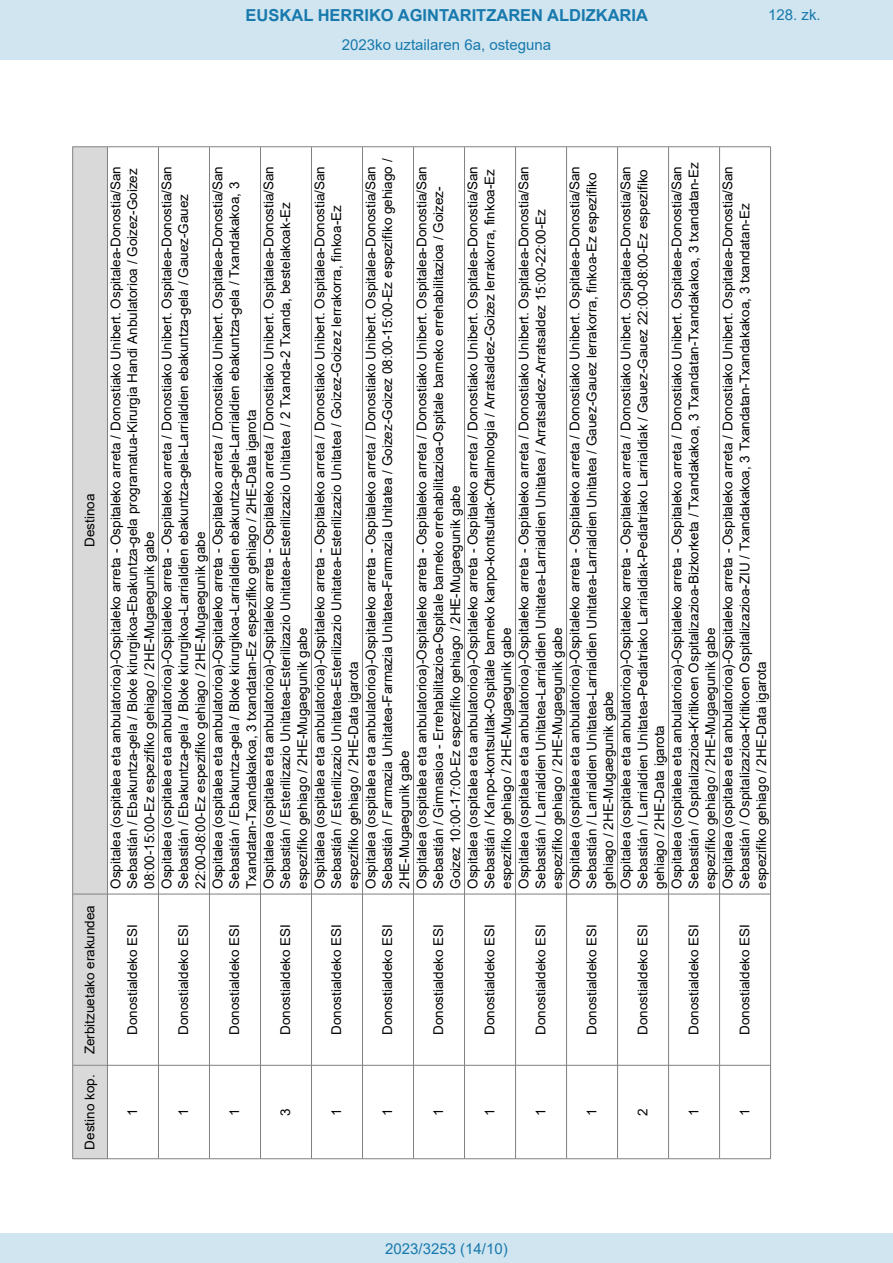
<style>
.page{position:relative;width:893px;height:1263px;background:#fff}
.page>*{position:absolute;margin:0;border:0;box-sizing:border-box;transform-origin:0 0}
.t1{font:700 16.5px "Arial";color:#1879ad}
.Paginacion_Centro{font:15px "Arial";color:#1879ad}
.t2{font:13.5px/16.8px "Arial";color:#000}
</style>
<div class="page">
<div style="left:73px;top:1066px;width:34px;height:92px;background:#d9d9d9"></div>
<div style="left:73px;top:894px;width:34px;height:171px;background:#d9d9d9"></div>
<div style="left:73px;top:147px;width:34px;height:747px;background:#d9d9d9"></div>
<hr style="left:73px;top:1158px;width:697px;height:1px;background:#808080">
<hr style="left:73px;top:1065px;width:34px;height:1px;background:#808080">
<hr style="left:108px;top:1065px;width:50px;height:1px;background:#808080">
<hr style="left:159px;top:1065px;width:50px;height:1px;background:#808080">
<hr style="left:210px;top:1065px;width:50px;height:1px;background:#808080">
<hr style="left:261px;top:1065px;width:50px;height:1px;background:#808080">
<hr style="left:312px;top:1065px;width:50px;height:1px;background:#808080">
<hr style="left:363px;top:1065px;width:50px;height:1px;background:#808080">
<hr style="left:414px;top:1065px;width:50px;height:1px;background:#808080">
<hr style="left:465px;top:1065px;width:50px;height:1px;background:#808080">
<hr style="left:516px;top:1065px;width:50px;height:1px;background:#808080">
<hr style="left:567px;top:1065px;width:50px;height:1px;background:#808080">
<hr style="left:618px;top:1065px;width:50px;height:1px;background:#808080">
<hr style="left:669px;top:1065px;width:50px;height:1px;background:#808080">
<hr style="left:720px;top:1065px;width:50px;height:1px;background:#808080">
<hr style="left:73px;top:894px;width:34px;height:1px;background:#808080">
<hr style="left:108px;top:894px;width:50px;height:1px;background:#808080">
<hr style="left:159px;top:894px;width:50px;height:1px;background:#808080">
<hr style="left:210px;top:894px;width:50px;height:1px;background:#808080">
<hr style="left:261px;top:894px;width:50px;height:1px;background:#808080">
<hr style="left:312px;top:894px;width:50px;height:1px;background:#808080">
<hr style="left:363px;top:894px;width:50px;height:1px;background:#808080">
<hr style="left:414px;top:894px;width:50px;height:1px;background:#808080">
<hr style="left:465px;top:894px;width:50px;height:1px;background:#808080">
<hr style="left:516px;top:894px;width:50px;height:1px;background:#808080">
<hr style="left:567px;top:894px;width:50px;height:1px;background:#808080">
<hr style="left:618px;top:894px;width:50px;height:1px;background:#808080">
<hr style="left:669px;top:894px;width:50px;height:1px;background:#808080">
<hr style="left:720px;top:894px;width:50px;height:1px;background:#808080">
<hr style="left:73px;top:146px;width:697px;height:1px;background:#808080">
<hr style="left:72px;top:146px;width:1px;height:1013px;background:#808080">
<hr style="left:107px;top:147px;width:1px;height:1011px;background:#808080">
<hr style="left:158px;top:147px;width:1px;height:1011px;background:#808080">
<hr style="left:209px;top:147px;width:1px;height:1011px;background:#808080">
<hr style="left:260px;top:147px;width:1px;height:1011px;background:#808080">
<hr style="left:311px;top:147px;width:1px;height:1011px;background:#808080">
<hr style="left:362px;top:147px;width:1px;height:1011px;background:#808080">
<hr style="left:413px;top:147px;width:1px;height:1011px;background:#808080">
<hr style="left:464px;top:147px;width:1px;height:1011px;background:#808080">
<hr style="left:515px;top:147px;width:1px;height:1011px;background:#808080">
<hr style="left:566px;top:147px;width:1px;height:1011px;background:#808080">
<hr style="left:617px;top:147px;width:1px;height:1011px;background:#808080">
<hr style="left:668px;top:147px;width:1px;height:1011px;background:#808080">
<hr style="left:719px;top:147px;width:1px;height:1011px;background:#808080">
<hr style="left:770px;top:146px;width:1px;height:1013px;background:#808080">
<div style="left:0;top:0;width:893px;height:60px;background:#d0e5f0"></div>
<div style="left:0;top:1233px;width:893px;height:30px;background:#d0e5f0"></div>
<p class="t1" style="left:246px;top:3px;width:404px">EUSKAL HERRIKO AGINTARITZAREN ALDIZKARIA</p>
<p class="Paginacion_Centro" style="left:768px;top:5px;width:54px">128. zk.</p>
<p class="Paginacion_Centro" style="left:342px;top:35px;width:211px">2023ko uztailaren 6a, osteguna</p>
<p class="t2" style="left:81px;top:547px;width:55px;rotate:-90deg">Destinoa</p>
<p class="t2" style="left:81px;top:1054px;width:151px;rotate:-90deg">Zerbitzuetako erakundea</p>
<p class="t2" style="left:81px;top:1149px;width:77px;rotate:-90deg">Destino kop.</p>
<p class="t2" style="left:362px;top:889px;width:732px;rotate:-90deg">Ospitalea (ospitalea eta anbulatorioa)-Ospitaleko arreta - Ospitaleko arreta / Donostiako Unibert. Ospitalea-Donostia/San<br>Sebastián / Farmazia Unitatea-Farmazia Unitatea-Farmazia Unitatea / Goizez-Goizez 08:00-15:00-Ez espezifiko gehiago /<br>2HE-Mugaegunik gabe</p>
<p class="t2" style="left:668px;top:889px;width:728px;rotate:-90deg">Ospitalea (ospitalea eta anbulatorioa)-Ospitaleko arreta - Ospitaleko arreta / Donostiako Unibert. Ospitalea-Donostia/San<br>Sebastián / Ospitalizazioa-Kritikoen Ospitalizazioa-Bizkorketa / Txandakakoa, 3 Txandatan-Txandakakoa, 3 txandatan-Ez espezifiko gehiago / 2HE-Mugaegunik gabe</p>
<p class="t2" style="left:107px;top:889px;width:724px;rotate:-90deg">Ospitalea (ospitalea eta anbulatorioa)-Ospitaleko arreta - Ospitaleko arreta / Donostiako Unibert. Ospitalea-Donostia/San<br>Sebastián / Ebakuntza-gela / Bloke kirurgikoa-Ebakuntza-gela programatua-Kirurgia Handi Anbulatorioa / Goizez-Goizez<br>08:00-15:00-Ez espezifiko gehiago / 2HE-Mugaegunik gabe</p>
<p class="t2" style="left:158px;top:889px;width:724px;rotate:-90deg">Ospitalea (ospitalea eta anbulatorioa)-Ospitaleko arreta - Ospitaleko arreta / Donostiako Unibert. Ospitalea-Donostia/San<br>Sebastián / Ebakuntza-gela / Bloke kirurgikoa-Larrialdien ebakuntza-gela-Larrialdien ebakuntza-gela / Gauez-Gauez<br>22:00-08:00-Ez espezifiko gehiago / 2HE-Mugaegunik gabe</p>
<p class="t2" style="left:209px;top:889px;width:724px;rotate:-90deg">Ospitalea (ospitalea eta anbulatorioa)-Ospitaleko arreta - Ospitaleko arreta / Donostiako Unibert. Ospitalea-Donostia/San<br>Sebastián / Ebakuntza-gela / Bloke kirurgikoa-Larrialdien ebakuntza-gela-Larrialdien ebakuntza-gela / Txandakakoa, 3<br>Txandatan-Txandakakoa, 3 txandatan-Ez espezifiko gehiago / 2HE-Data igarota</p>
<p class="t2" style="left:260px;top:889px;width:724px;rotate:-90deg">Ospitalea (ospitalea eta anbulatorioa)-Ospitaleko arreta - Ospitaleko arreta / Donostiako Unibert. Ospitalea-Donostia/San<br>Sebastián / Esterilizazio Unitatea-Esterilizazio Unitatea-Esterilizazio Unitatea / 2 Txanda-2 Txanda, bestelakoak-Ez espezifiko gehiago / 2HE-Mugaegunik gabe</p>
<p class="t2" style="left:311px;top:889px;width:724px;rotate:-90deg">Ospitalea (ospitalea eta anbulatorioa)-Ospitaleko arreta - Ospitaleko arreta / Donostiako Unibert. Ospitalea-Donostia/San<br>Sebastián / Esterilizazio Unitatea-Esterilizazio Unitatea-Esterilizazio Unitatea / Goizez-Goizez lerrakorra, finkoa-Ez espezifiko gehiago / 2HE-Data igarota</p>
<p class="t2" style="left:413px;top:889px;width:724px;rotate:-90deg">Ospitalea (ospitalea eta anbulatorioa)-Ospitaleko arreta - Ospitaleko arreta / Donostiako Unibert. Ospitalea-Donostia/San<br>Sebastián / Gimnasioa - Errehabilitazioa-Ospitale barneko errehabilitazioa-Ospitale barneko errehabilitazioa / Goizez-<br>Goizez 10:00-17:00-Ez espezifiko gehiago / 2HE-Mugaegunik gabe</p>
<p class="t2" style="left:464px;top:889px;width:724px;rotate:-90deg">Ospitalea (ospitalea eta anbulatorioa)-Ospitaleko arreta - Ospitaleko arreta / Donostiako Unibert. Ospitalea-Donostia/San<br>Sebastián / Kanpo-kontsultak-Ospitale barneko kanpo-kontsultak-Oftalmologia / Arratsaldez-Goizez lerrakorra, finkoa-Ez espezifiko gehiago / 2HE-Mugaegunik gabe</p>
<p class="t2" style="left:515px;top:889px;width:724px;rotate:-90deg">Ospitalea (ospitalea eta anbulatorioa)-Ospitaleko arreta - Ospitaleko arreta / Donostiako Unibert. Ospitalea-Donostia/San<br>Sebastián / Larrialdien Unitatea-Larrialdien Unitatea-Larrialdien Unitatea / Arratsaldez-Arratsaldez 15:00-22:00-Ez espezifiko gehiago / 2HE-Mugaegunik gabe</p>
<p class="t2" style="left:566px;top:889px;width:724px;rotate:-90deg">Ospitalea (ospitalea eta anbulatorioa)-Ospitaleko arreta - Ospitaleko arreta / Donostiako Unibert. Ospitalea-Donostia/San<br>Sebastián / Larrialdien Unitatea-Larrialdien Unitatea-Larrialdien Unitatea / Gauez-Gauez lerrakorra, finkoa-Ez espezifiko gehiago / 2HE-Mugaegunik gabe</p>
<p class="t2" style="left:617px;top:889px;width:724px;rotate:-90deg">Ospitalea (ospitalea eta anbulatorioa)-Ospitaleko arreta - Ospitaleko arreta / Donostiako Unibert. Ospitalea-Donostia/San<br>Sebastián / Larrialdien Unitatea-Pediatriako Larrialdiak-Pediatriako Larrialdiak / Gauez-Gauez 22:00-08:00-Ez espezifiko gehiago / 2HE-Data igarota</p>
<p class="t2" style="left:719px;top:889px;width:724px;rotate:-90deg">Ospitalea (ospitalea eta anbulatorioa)-Ospitaleko arreta - Ospitaleko arreta / Donostiako Unibert. Ospitalea-Donostia/San<br>Sebastián / Ospitalizazioa-Kritikoen Ospitalizazioa-ZIU / Txandakakoa, 3 Txandatan-Txandakakoa, 3 txandatan-Ez espezifiko gehiago / 2HE-Data igarota</p>
<p class="t2" style="left:124px;top:1035px;width:113px;rotate:-90deg">Donostialdeko ESI</p>
<p class="t2" style="left:124px;top:1116px;width:9px;rotate:-90deg">1</p>
<p class="t2" style="left:175px;top:1035px;width:113px;rotate:-90deg">Donostialdeko ESI</p>
<p class="t2" style="left:175px;top:1116px;width:9px;rotate:-90deg">1</p>
<p class="t2" style="left:226px;top:1035px;width:113px;rotate:-90deg">Donostialdeko ESI</p>
<p class="t2" style="left:226px;top:1116px;width:9px;rotate:-90deg">1</p>
<p class="t2" style="left:277px;top:1035px;width:113px;rotate:-90deg">Donostialdeko ESI</p>
<p class="t2" style="left:277px;top:1116px;width:9px;rotate:-90deg">3</p>
<p class="t2" style="left:328px;top:1035px;width:113px;rotate:-90deg">Donostialdeko ESI</p>
<p class="t2" style="left:328px;top:1116px;width:9px;rotate:-90deg">1</p>
<p class="t2" style="left:379px;top:1035px;width:113px;rotate:-90deg">Donostialdeko ESI</p>
<p class="t2" style="left:379px;top:1116px;width:9px;rotate:-90deg">1</p>
<p class="t2" style="left:430px;top:1035px;width:113px;rotate:-90deg">Donostialdeko ESI</p>
<p class="t2" style="left:430px;top:1116px;width:9px;rotate:-90deg">1</p>
<p class="t2" style="left:481px;top:1035px;width:113px;rotate:-90deg">Donostialdeko ESI</p>
<p class="t2" style="left:481px;top:1116px;width:9px;rotate:-90deg">1</p>
<p class="t2" style="left:532px;top:1035px;width:113px;rotate:-90deg">Donostialdeko ESI</p>
<p class="t2" style="left:532px;top:1116px;width:9px;rotate:-90deg">1</p>
<p class="t2" style="left:583px;top:1035px;width:113px;rotate:-90deg">Donostialdeko ESI</p>
<p class="t2" style="left:583px;top:1116px;width:9px;rotate:-90deg">1</p>
<p class="t2" style="left:634px;top:1035px;width:113px;rotate:-90deg">Donostialdeko ESI</p>
<p class="t2" style="left:634px;top:1116px;width:9px;rotate:-90deg">2</p>
<p class="t2" style="left:685px;top:1035px;width:113px;rotate:-90deg">Donostialdeko ESI</p>
<p class="t2" style="left:685px;top:1116px;width:9px;rotate:-90deg">1</p>
<p class="t2" style="left:736px;top:1035px;width:113px;rotate:-90deg">Donostialdeko ESI</p>
<p class="t2" style="left:736px;top:1116px;width:9px;rotate:-90deg">1</p>
<p class="Paginacion_Centro" style="left:385px;top:1238px;width:124px">2023/3253 (14/10)</p>
</div>
